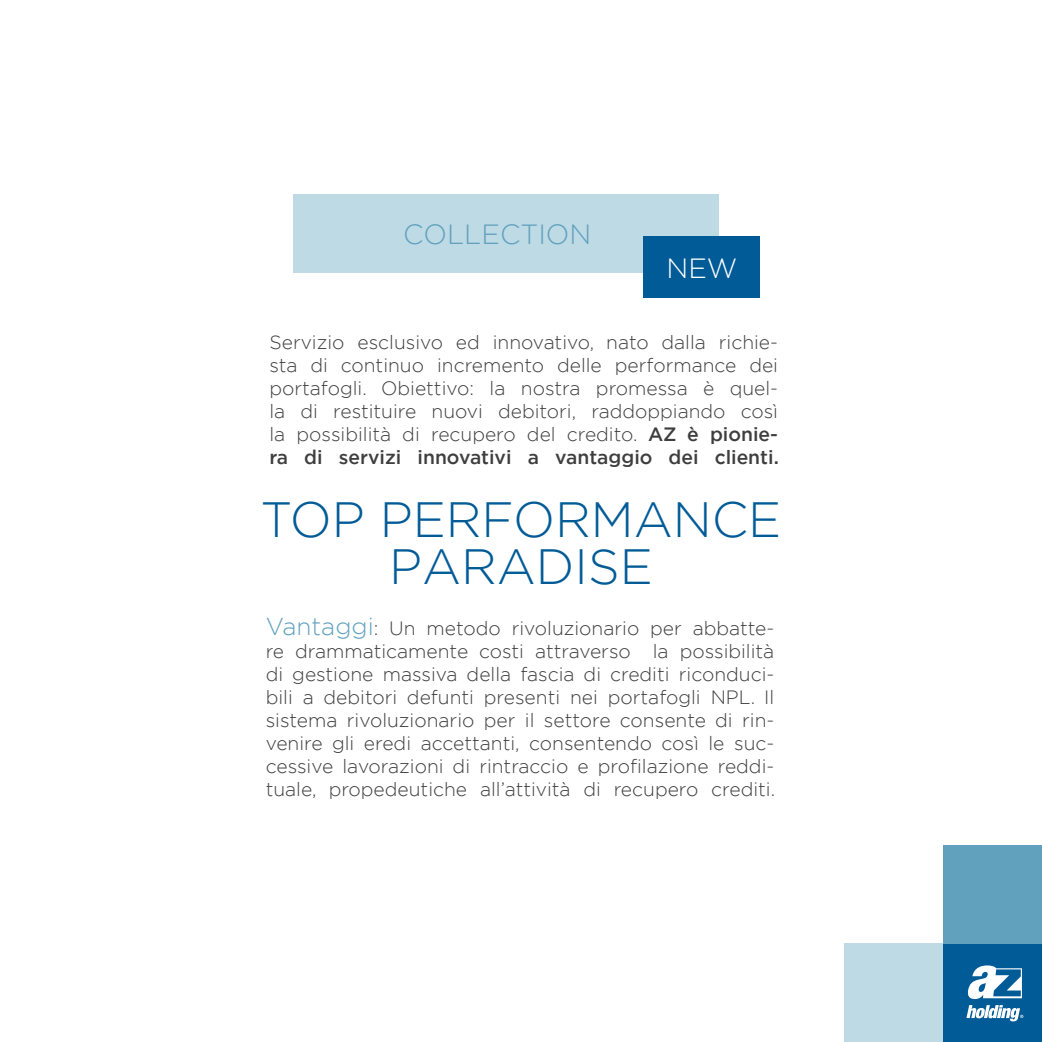
<style>
.page{position:relative;width:1042px;height:1042px;background:#fff}
.page>*{position:absolute;margin:0;border:0;box-sizing:border-box;transform-origin:0 0}
.t1{font:300 49.35px/47.2px "Gotham";color:#005b97;text-align:center}
.t2{font:300 27.65px "Gotham";color:#61a1bd}
.t3{font:300 27.65px "Gotham";color:#fff}
.t4{font:300 19.25px/23.1px "Gotham";color:#3e3e3f;text-align:justify}
.s1{font-weight:500}
.s2{font-size:24.5px;color:#61a1bd}
</style>
<div class="page">
<div style="left:293px;top:194px;width:425px;height:79px;background:#bedae5"></div>
<div style="left:643px;top:236px;width:117px;height:62px;background:#005b97"></div>
<div style="left:943px;top:943px;width:99px;height:99px;background:#005b97"></div>
<div style="left:844px;top:943px;width:99px;height:99px;background:#bedae5"></div>
<div style="left:943px;top:845px;width:99px;height:98px;background:#61a1bd"></div>
<svg style="left:967px;top:965px;width:55px;height:34px"></svg>
<svg style="left:966px;top:1005px;width:57px;height:16px"></svg>
<h2 class="t2" style="left:403px;top:217px;width:190px">COLLECTION</h2>
<h2 class="t3" style="left:666px;top:251px;width:72px">NEW</h2>
<p class="t4" style="left:269px;top:330px;width:511px">Servizio esclusivo ed innovativo, nato dalla richie&shy;sta di continuo incremento delle performance dei portafogli. Obiettivo: la nostra promessa è quel&shy;la di restituire nuovi debitori, raddoppiando così la possibilità di recupero del credito. <span class="s1">AZ è pionie&shy;ra di servizi innovativi a vantaggio dei clienti.</span></p>
<h1 class="t1" style="left:261px;top:494px;width:522px">TOP PERFORMANCE<br>PARADISE</h1>
<p class="t4" style="left:266px;top:616px;width:511px"><span class="s2">Vantaggi</span>: Un metodo rivoluzionario per abbatte&shy;re drammaticamente costi attraverso la possibilità di gestione massiva della fascia di crediti riconduci&shy;bili a debitori defunti presenti nei portafogli NPL. Il sistema rivoluzionario per il settore consente di rin&shy;venire gli eredi accettanti, consentendo così le suc&shy;cessive lavorazioni di rintraccio e profilazione reddi&shy;tuale, propedeutiche all’attività di recupero crediti.</p>
</div>
